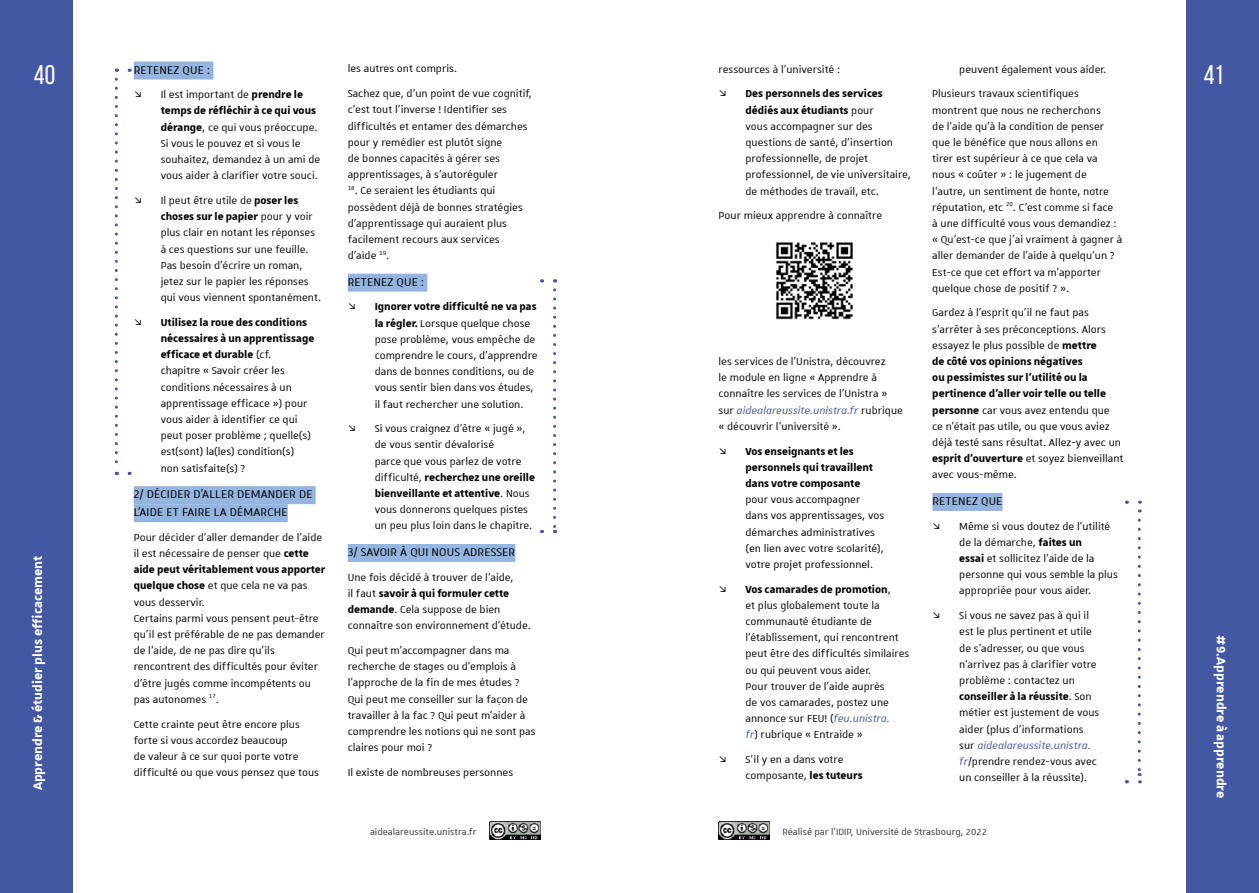
<style>
.page{position:relative;width:1259px;height:893px;background:#fff}
.page>*{position:absolute;margin:0;border:0;box-sizing:border-box;transform-origin:0 0}
.t1{font:27px "Bebas Neue";color:#fff}
.t2{font:700 16.5px "Unistra A";color:#fff}
.t3{font:15px/18px "Unistra A";letter-spacing:.01em;color:#000}
.t4{font:13.5px/16.2px "Unistra A";color:#000}
.t5{font:700 13.5px/16.2px "Unistra A";color:#000}
.t6{font:12px "Unistra A";color:#333332}
.s1{font-weight:700}
.s2{font-style:italic;color:#4457a3}
</style>
<div class="page">
<div style="left:0;top:0;width:72px;height:893px;background:#4457a3"></div>
<div style="left:1186px;top:0;width:73px;height:893px;background:#4457a3"></div>
<img style="left:718px;top:821px;width:52px;height:18px">
<img style="left:489px;top:821px;width:52px;height:18px">
<div style="left:134px;top:62px;width:79px;height:18px;background:#95b5e0"></div>
<div style="left:134px;top:486px;width:182px;height:18px;background:#95b5e0"></div>
<div style="left:134px;top:504px;width:154px;height:18px;background:#95b5e0"></div>
<div style="left:348px;top:274px;width:79px;height:18px;background:#95b5e0"></div>
<div style="left:348px;top:544px;width:167px;height:18px;background:#95b5e0"></div>
<svg style="left:541px;top:290px;width:15px;height:243px"></svg>
<svg style="left:1126px;top:520px;width:14px;height:263px"></svg>
<div style="left:932px;top:493px;width:70px;height:18px;background:#95b5e0"></div>
<img style="left:776px;top:242px;width:77px;height:78px">
<svg style="left:115px;top:79px;width:26px;height:396px"></svg>
<h1 class="t1" style="left:34px;top:60px;width:23px">40</h1>
<p class="t2" style="left:28px;top:790px;width:236px;rotate:-90deg">Apprendre &amp; étudier plus efficacement</p>
<p class="t3" style="left:134px;top:60px;width:78px">RETENEZ QUE :</p>
<p class="t4" style="left:161px;top:86px;width:161px">Il est important de <span class="s1">prendre le temps de réfléchir à ce qui vous dérange</span>, ce qui vous préoccupe.<br>Si vous le pouvez et si vous le souhaitez, demandez à un ami de vous aider à clarifier votre souci.</p>
<p class="t4" style="left:161px;top:192px;width:162px">Il peut être utile de <span class="s1">poser les choses sur le papier</span> pour y voir plus clair en notant les réponses à ces questions sur une feuille.<br>Pas besoin d’écrire un roman, jetez sur le papier les réponses qui vous viennent spontanément.</p>
<p class="t4" style="left:161px;top:314px;width:155px"><span class="s1">Utilisez la roue des conditions nécessaires à un apprentissage efficace et durable</span> (cf.<br>chapitre « Savoir créer les conditions nécessaires à un apprentissage efficace ») pour vous aider à identifier ce qui peut poser problème ; quelle(s) est(sont) la(les) condition(s) non satisfaite(s) ?</p>
<p class="t3" style="left:134px;top:485px;width:180px">2/ DÉCIDER D’ALLER DEMANDER DE<br>L’AIDE ET FAIRE LA DÉMARCHE</p>
<p class="t4" style="left:134px;top:529px;width:193px">Pour décider d’aller demander de l’aide il est nécessaire de penser que <span class="s1">cette aide peut véritablement vous apporter quelque chose</span> et que cela ne va pas vous desservir.<br>Certains parmi vous pensent peut-être qu’il est préférable de ne pas demander de l’aide, de ne pas dire qu’ils rencontrent des difficultés pour éviter d’être jugés comme incompétents ou pas autonomes <sup>17</sup>.</p>
<p class="t4" style="left:134px;top:715px;width:187px">Cette crainte peut être encore plus forte si vous accordez beaucoup<br>de valeur à ce sur quoi porte votre difficulté ou que vous pensez que tous</p>
<p class="t4" style="left:348px;top:56px;width:186px;line-height:24.8px">les autres ont compris.<br>Sachez que, d’un point de vue cognitif,</p>
<p class="t4" style="left:348px;top:101px;width:181px">c’est tout l’inverse ! Identifier ses difficultés et entamer des démarches pour y remédier est plutôt signe<br>de bonnes capacités à gérer ses apprentissages, à s’autoréguler</p>
<p class="t4" style="left:348px;top:182px;width:177px"><sup>18</sup>. Ce seraient les étudiants qui possèdent déjà de bonnes stratégies d’apprentissage qui auraient plus facilement recours aux services d’aide <sup>19</sup>.</p>
<p class="t3" style="left:348px;top:272px;width:78px">RETENEZ QUE :</p>
<p class="t4" style="left:375px;top:298px;width:164px"><span class="s1">Ignorer votre difficulté ne va pas la régler.</span> Lorsque quelque chose pose problème, vous empêche de comprendre le cours, d’apprendre dans de bonnes conditions, ou de vous sentir bien dans vos études, il faut rechercher une solution.</p>
<p class="t4" style="left:375px;top:420px;width:162px">Si vous craignez d’être « jugé », de vous sentir dévalorisé<br>parce que vous parlez de votre difficulté, <span class="s1">recherchez une oreille bienveillante et attentive</span>. Nous vous donnerons quelques pistes un peu plus loin dans le chapitre.</p>
<p class="t3" style="left:348px;top:543px;width:169px">3/ SAVOIR À QUI NOUS ADRESSER</p>
<p class="t4" style="left:348px;top:569px;width:185px">Une fois décidé à trouver de l’aide,<br>il faut <span class="s1">savoir à qui formuler cette demande</span>. Cela suppose de bien connaître son environnement d’étude.</p>
<p class="t4" style="left:348px;top:642px;width:189px">Qui peut m’accompagner dans ma recherche de stages ou d’emplois à l’approche de la fin de mes études ?<br>Qui peut me conseiller sur la façon de travailler à la fac ? Qui peut m’aider à comprendre les notions qui ne sont pas claires pour moi ?</p>
<p class="t4" style="left:348px;top:764px;width:167px">Il existe de nombreuses personnes</p>
<p class="t4" style="left:718px;top:61px;width:123px">ressources à l’université :</p>
<p class="t4" style="left:745px;top:85px;width:167px"><span class="s1">Des personnels des services dédiés aux étudiants</span> pour<br>vous accompagner sur des questions de santé, d’insertion professionnelle, de projet professionnel, de vie universitaire, de méthodes de travail, etc.</p>
<p class="t4" style="left:718px;top:207px;width:165px">Pour mieux apprendre à connaître</p>
<p class="t4" style="left:718px;top:353px;width:186px">les services de l’Unistra, découvrez<br>le module en ligne « Apprendre à connaître les services de l’Unistra » sur <span class="s2">aidealareussite.unistra.fr</span> rubrique « découvrir l’université ».</p>
<p class="t5" style="left:745px;top:442px;width:129px">Vos enseignants et les personnels qui travaillent dans votre composante</p>
<p class="t4" style="left:745px;top:491px;width:140px">pour vous accompagner dans vos apprentissages, vos démarches administratives (en lien avec votre scolarité), votre projet professionnel.</p>
<p class="t4" style="left:745px;top:581px;width:165px"><span class="s1">Vos camarades de promotion</span>,<br>et plus globalement toute la communauté étudiante de l’établissement, qui rencontrent peut être des difficultés similaires ou qui peuvent vous aider.<br>Pour trouver de l’aide auprès<br>de vos camarades, postez une annonce sur FEU! (<span class="s2">feu.unistra.<br>fr</span>) rubrique « Entraide »</p>
<p class="t4" style="left:745px;top:751px;width:119px">S’il y en a dans votre composante, <span class="s1">les tuteurs</span></p>
<p class="t4" style="left:932px;top:56px;width:174px;line-height:24.8px;text-indent:27px">peuvent également vous aider.<br>Plusieurs travaux scientifiques</p>
<p class="t4" style="left:932px;top:101px;width:191px">montrent que nous ne recherchons<br>de l’aide qu’à la condition de penser que le bénéfice que nous allons en tirer est supérieur à ce que cela va nous « coûter » : le jugement de l’autre, un sentiment de honte, notre réputation, etc <sup>20</sup>. C’est comme si face à une difficulté vous vous demandiez : « Qu’est-ce que j’ai vraiment à gagner à aller demander de l’aide à quelqu’un ?<br>Est-ce que cet effort va m’apporter quelque chose de positif ? ».</p>
<p class="t4" style="left:932px;top:304px;width:193px">Gardez à l’esprit qu’il ne faut pas s’arrêter à ses préconceptions. Alors essayez le plus possible de <span class="s1">mettre<br>de côté vos opinions négatives<br>ou pessimistes sur l’utilité ou la pertinence d’aller voir telle ou telle personne</span> car vous avez entendu que ce n’était pas utile, ou que vous aviez déjà testé sans résultat. Allez-y avec un <span class="s1">esprit d’ouverture</span> et soyez bienveillant avec vous-même.</p>
<p class="t3" style="left:932px;top:491px;width:72px">RETENEZ QUE</p>
<p class="t4" style="left:959px;top:518px;width:160px">Même si vous doutez de l’utilité de la démarche, <span class="s1">faites un<br>essai</span> et sollicitez l’aide de la personne qui vous semble la plus appropriée pour vous aider.</p>
<p class="t4" style="left:959px;top:607px;width:142px">Si vous ne savez pas à qui il est le plus pertinent et utile de s’adresser, ou que vous n’arrivez pas à clarifier votre problème : contactez un <span class="s1">conseiller à la réussite</span>. Son métier est justement de vous aider (plus d’informations sur <span class="s2">aidealareussite.unistra. fr</span>/prendre rendez-vous avec un conseiller à la réussite).</p>
<p class="t6" style="left:370px;top:825px;width:108px">aidealareussite.unistra.fr</p>
<p class="t6" style="left:782px;top:826px;width:206px">Réalisé par l’IDIP, Université de Strasbourg, 2022</p>
<h1 class="t1" style="left:1203px;top:60px;width:21px">41</h1>
<p class="t2" style="left:1230px;top:635px;width:164px;rotate:90deg">#9.Apprendre à apprendre</p>
</div>
